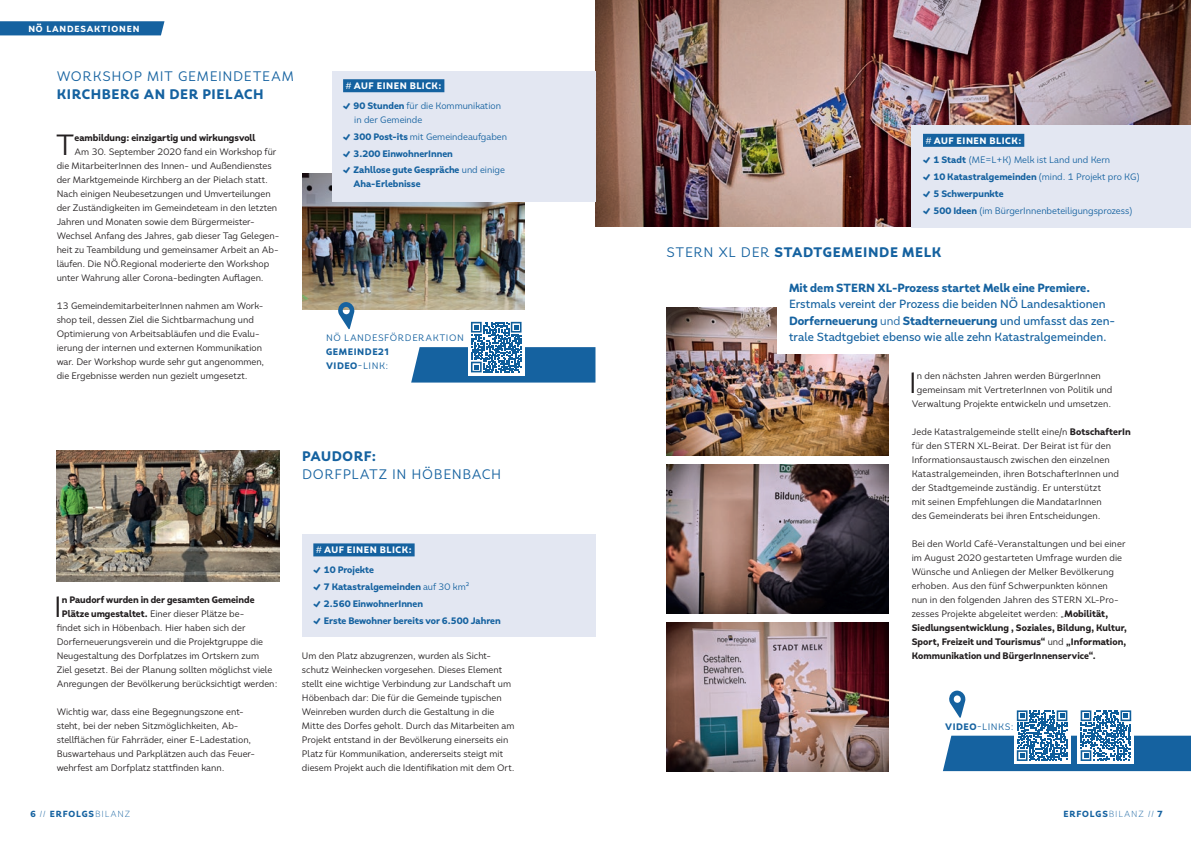
<style>
.page{position:relative;width:1191px;height:842px;background:#fff}
.page>*{position:absolute;margin:0;border:0;box-sizing:border-box;transform-origin:0 0}
.t1{font:29.6px "Faible";color:#231f20}
.t2{font:900 14px "Faible";letter-spacing:.045em;color:#1562a0}
.t3{font:14px "Faible";letter-spacing:.045em;color:#1562a0}
.t4{font:500 12px/16.5px "Faible";color:#1562a0}
.t5{font:900 12px "Faible";color:#1562a0}
.t6{font:9.5px/14px "Faible";color:#231f20}
.t7{font:900 9.5px/14px "Faible";color:#1562a0}
.t8{font:9.5px/14px "Faible";color:#1562a0}
.t9{font:900 9.5px "Faible";color:#231f20}
.t10{font:900 9.5px "Faible";letter-spacing:.055em;color:#fff}
.t11{font:900 9.5px/14px "Faible";letter-spacing:.06em;color:#1562a0}
.t12{font:9.5px "Faible";letter-spacing:.06em;color:#1562a0}
.t13{font:900 9px "Faible";letter-spacing:.1em;color:#1562a0}
.t14{font:900 9px "Faible";letter-spacing:.1em;color:#fff}
.s1{font-weight:400}
.s2{font-weight:900}
.s3{font-weight:300}
</style>
<div class="page">
<svg style="left:0;top:21px;width:164px;height:14px"></svg>
<img style="left:595px;top:0;width:596px;height:227px">
<svg style="left:943px;top:690px;width:248px;height:81px"></svg>
<img style="left:666px;top:465px;width:223px;height:148px">
<img style="left:666px;top:307px;width:223px;height:148px">
<img style="left:666px;top:623px;width:223px;height:148px">
<div style="left:777px;top:271px;width:357px;height:83px;background:#fff"></div>
<img style="left:57px;top:451px;width:222px;height:130px">
<div style="left:302px;top:534px;width:293px;height:102px;background:#e3e7f2"></div>
<div style="left:313px;top:543px;width:101px;height:13px;background:#1562a0"></div>
<img style="left:302px;top:174px;width:222px;height:136px">
<svg style="left:471px;top:321px;width:51px;height:1px"></svg>
<svg style="left:411px;top:322px;width:184px;height:61px"></svg>
<svg style="left:337px;top:302px;width:17px;height:27px"></svg>
<div style="left:332px;top:71px;width:263px;height:130px;background:#e3e7f2"></div>
<div style="left:343px;top:79px;width:101px;height:13px;background:#1562a0"></div>
<div style="left:911px;top:125px;width:280px;height:102px;background:#e3e7f2"></div>
<div style="left:923px;top:134px;width:101px;height:13px;background:#1562a0"></div>
<p class="t14" style="left:28px;top:22px;width:113px">NÖ LANDESAKTIONEN</p>
<h2 class="t3" style="left:57px;top:68px;width:239px">WORKSHOP MIT GEMEINDETEAM</h2>
<h2 class="t2" style="left:57px;top:85px;width:208px">KIRCHBERG AN DER PIELACH</h2>
<h1 class="t1" style="left:56px;top:126px;width:20px">T</h1>
<p class="t9" style="left:75px;top:131px;width:182px">eambildung: einzigartig und wirkungsvoll</p>
<p class="t6" style="left:57px;top:144px;width:224px;text-indent:18px">Am 30. September 2020 fand ein Workshop für die MitarbeiterInnen des Innen- und Außendienstes der Marktgemeinde Kirchberg an der Pielach statt.<br>Nach einigen Neubesetzungen und Umverteilungen der Zuständigkeiten im Gemeindeteam in den letzten Jahren und Monaten sowie dem Bürgermeister-Wechsel Anfang des Jahres, gab dieser Tag Gelegen&shy;heit zu Teambildung und gemeinsamer Arbeit an Ab&shy;läufen. Die NÖ.Regional moderierte den Workshop unter Wahrung aller Corona-bedingten Auflagen.</p>
<p class="t6" style="left:57px;top:298px;width:209px">13 GemeindemitarbeiterInnen nahmen am Work&shy;shop teil, dessen Ziel die Sichtbarmachung und Optimierung von Arbeitsabläufen und die Evalu&shy;ierung der internen und externen Kommunikation war. Der Workshop wurde sehr gut angenommen, die Ergebnisse werden nun gezielt umgesetzt.</p>
<p class="t10" style="left:345px;top:79px;width:98px"><span class="s1">#</span> AUF EINEN BLICK:</p>
<p class="t8" style="left:354px;top:99px;width:148px;text-indent:-11px">□ <span class="s2">90 Stunden</span> für die Kommunikation in der Gemeinde</p>
<p class="t8" style="left:343px;top:129px;width:165px">□ <span class="s2">300 Post-its</span> mit Gemeindeaufgaben</p>
<p class="t7" style="left:343px;top:147px;width:111px">□ 3.200 EinwohnerInnen</p>
<p class="t7" style="left:353px;top:163px;width:153px;text-indent:-10px">□ Zahllose gute Gespräche <span class="s1">und einige<br></span>Aha-Erlebnisse</p>
<p class="t12" style="left:326px;top:332px;width:139px">NÖ LANDESFÖRDERAKTION</p>
<p class="t11" style="left:326px;top:345px;width:64px">GEMEINDE21<br>VIDEO<span class="s1">-LINK:</span></p>
<h2 class="t2" style="left:302px;top:447px;width:76px">PAUDORF:</h2>
<h2 class="t3" style="left:302px;top:466px;width:201px">DORFPLATZ IN HÖBENBACH</h2>
<h1 class="t1" style="left:54px;top:588px;width:10px">I</h1>
<p class="t9" style="left:62px;top:593px;width:194px">n Paudorf wurden in der gesamten Gemeinde</p>
<p class="t6" style="left:62px;top:606px;width:184px"><span class="s2">Plätze umgestaltet.</span> Einer dieser Plätze be-</p>
<p class="t6" style="left:57px;top:620px;width:190px">findet sich in Höbenbach. Hier haben sich der</p>
<p class="t6" style="left:57px;top:634px;width:208px">Dorferneuerungsverein und die Projektgruppe die</p>
<p class="t6" style="left:57px;top:648px;width:204px">Neugestaltung des Dorfplatzes im Ortskern zum</p>
<p class="t6" style="left:57px;top:662px;width:217px">Ziel gesetzt. Bei der Planung sollten möglichst viele</p>
<p class="t6" style="left:57px;top:676px;width:222px">Anregungen der Bevölkerung berücksichtigt werden:</p>
<p class="t6" style="left:57px;top:704px;width:200px">Wichtig war, dass eine Begegnungszone ent&shy;steht, bei der neben Sitzmöglichkeiten, Ab&shy;stellflächen für Fahrräder, einer E-Ladestation, Buswartehaus und Parkplätzen auch das Feuer&shy;wehrfest am Dorfplatz stattfinden kann.</p>
<p class="t10" style="left:316px;top:544px;width:98px"><span class="s1">#</span> AUF EINEN BLICK:</p>
<p class="t7" style="left:313px;top:563px;width:62px">□ 10 Projekte</p>
<p class="t7" style="left:313px;top:580px;width:157px">□ 7 Katastralgemeinden <span class="s1">auf 30 km²</span></p>
<p class="t7" style="left:313px;top:597px;width:111px">□ 2.560 EinwohnerInnen</p>
<p class="t7" style="left:313px;top:613px;width:189px">□ Erste Bewohner bereits vor 6.500 Jahren</p>
<p class="t6" style="left:302px;top:648px;width:214px">Um den Platz abzugrenzen, wurden als Sicht&shy;schutz Weinhecken vorgesehen. Dieses Element stellt eine wichtige Verbindung zur Landschaft um Höbenbach dar: Die für die Gemeinde typischen Weinreben wurden durch die Gestaltung in die Mitte des Dorfes geholt. Durch das Mitarbeiten am Projekt entstand in der Bevölkerung einerseits ein Platz für Kommunikation, andererseits steigt mit diesem Projekt auch die Identifikation mit dem Ort.</p>
<p class="t10" style="left:925px;top:134px;width:98px"><span class="s1">#</span> AUF EINEN BLICK:</p>
<p class="t8" style="left:923px;top:153px;width:189px">□ <span class="s2">1 Stadt</span> (ME=L+K) Melk ist Land und Kern</p>
<p class="t7" style="left:923px;top:170px;width:218px">□ 10 Katastralgemeinden <span class="s1">(mind. 1 Projekt pro KG)</span></p>
<p class="t7" style="left:923px;top:187px;width:82px">□ 5 Schwerpunkte</p>
<p class="t8" style="left:923px;top:204px;width:211px">□ <span class="s2">500 Ideen</span> (im BürgerInnenbeteiligungsprozess)</p>
<h2 class="t2" style="left:666px;top:243px;width:277px"><span class="s1">STERN XL DER</span> STADTGEMEINDE MELK</h2>
<p class="t5" style="left:789px;top:279px;width:302px">Mit dem STERN XL-Prozess startet Melk eine Premiere.</p>
<p class="t4" style="left:789px;top:296px;width:328px">Erstmals vereint der Prozess die beiden NÖ Landesaktionen<br><span class="s2">Dorferneuerung</span> <span class="s1">und</span> <span class="s2">Stadterneuerung</span> und umfasst das zen&shy;trale Stadtgebiet ebenso wie alle zehn Katastralgemeinden.</p>
<h1 class="t1" style="left:908px;top:364px;width:10px">I</h1>
<p class="t6" style="left:916px;top:368px;width:186px">n den nächsten Jahren werden BürgerInnen</p>
<p class="t6" style="left:916px;top:382px;width:197px">gemeinsam mit VertreterInnen von Politik und</p>
<p class="t6" style="left:911px;top:396px;width:201px">Verwaltung Projekte entwickeln und umsetzen.</p>
<p class="t6" style="left:911px;top:424px;width:220px">Jede Katastralgemeinde stellt eine/n <span class="s2">BotschafterIn </span>für den STERN XL-Beirat. Der Beirat ist für den Informationsaustausch zwischen den einzelnen Katastralgemeinden, ihren BotschafterInnen und der Stadtgemeinde zuständig. Er unterstützt<br>mit seinen Empfehlungen die MandatarInnen<br>des Gemeinderats bei ihren Entscheidungen.</p>
<p class="t6" style="left:911px;top:536px;width:217px">Bei den World Café-Veranstaltungen und bei einer im August 2020 gestarteten Umfrage wurden die Wünsche und Anliegen der Melker Bevölkerung erhoben. Aus den fünf Schwerpunkten können<br>nun in den folgenden Jahren des STERN XL-Pro&shy;zesses Projekte abgeleitet werden: „<span class="s2">Mobilität, Siedlungsentwicklung , Soziales, Bildung, Kultur, Sport, Freizeit und Tourismus“</span> und <span class="s2">„Information, Kommunikation und BürgerInnenservice“.</span></p>
<p class="t8" style="left:945px;top:720px;width:70px"><span class="s2">VIDEO</span>-LINKS:</p>
<p class="t13" style="left:30px;top:808px;width:101px">6 <span class="s3">//</span> ERFOLGS<span class="s3">BILANZ</span></p>
<p class="t13" style="left:1063px;top:808px;width:101px">ERFOLGS<span class="s3">BILANZ //</span> 7</p>
</div>
